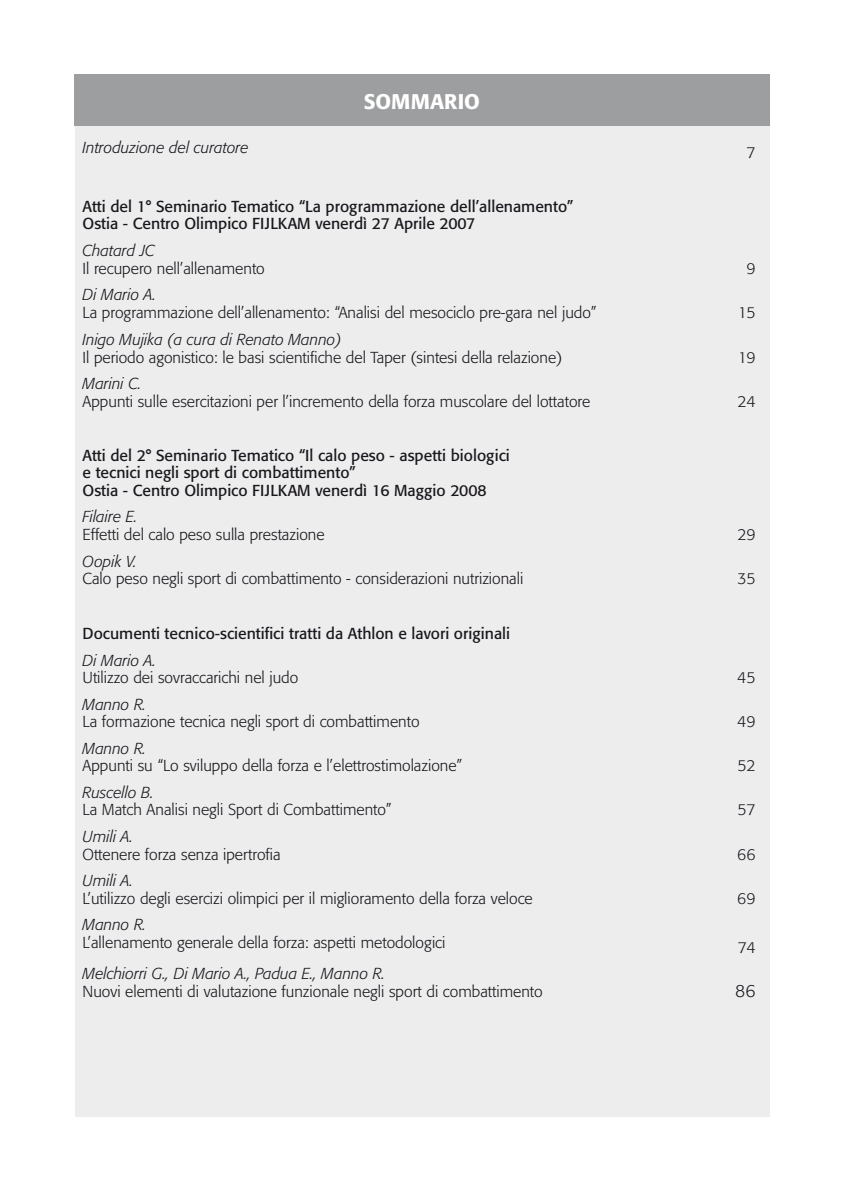
<style>
.page{position:relative;width:844px;height:1191px;background:#fff}
.page>*{position:absolute;margin:0;border:0;box-sizing:border-box;transform-origin:0 0}
.t1{font:500 21px "Formata";color:#fff}
.t2{font:300 17.5px "Formata";color:#1a171c}
.t3{font:300 15.75px "Formata";color:#1a171c}
.t4{font:15.75px/17.5px "Formata";color:#1a171c}
.t5{font:italic 300 15.75px "Formata";color:#1a171c}
</style>
<div class="page">
<div style="left:75px;top:74px;width:694px;height:1042px;background:#ededee"></div>
<div style="left:74px;top:74px;width:695px;height:52px;background:#9d9ea0"></div>
<h1 class="t1" style="left:364px;top:88px;width:117px">SOMMARIO</h1>
<p class="t5" style="left:82px;top:138px;width:168px">Introduzione del curatore</p>
<p class="t3" style="left:746px;top:143px;width:11px">7</p>
<p class="t4" style="left:82px;top:197px;width:492px">Atti del 1° Seminario Tematico “La programmazione dell’allenamento”<br>Ostia - Centro Olimpico FIJLKAM venerdì 27 Aprile 2007</p>
<p class="t5" style="left:82px;top:241px;width:74px">Chatard JC</p>
<p class="t3" style="left:82px;top:259px;width:184px">Il recupero nell’allenamento</p>
<p class="t3" style="left:746px;top:259px;width:11px">9</p>
<p class="t5" style="left:82px;top:285px;width:75px">Di Mario A.</p>
<p class="t3" style="left:82px;top:303px;width:515px">La programmazione dell’allenamento: “Analisi del mesociclo pre-gara nel judo”</p>
<p class="t3" style="left:737px;top:303px;width:19px">15</p>
<p class="t5" style="left:82px;top:330px;width:260px">Inigo Mujika (a cura di Renato Manno)</p>
<p class="t3" style="left:82px;top:348px;width:481px">Il periodo agonistico: le basi scientifiche del Taper (sintesi della relazione)</p>
<p class="t3" style="left:737px;top:348px;width:19px">19</p>
<p class="t5" style="left:82px;top:374px;width:60px">Marini C.</p>
<p class="t3" style="left:82px;top:392px;width:509px">Appunti sulle esercitazioni per l’incremento della forza muscolare del lottatore</p>
<p class="t3" style="left:737px;top:392px;width:20px">24</p>
<p class="t4" style="left:82px;top:446px;width:428px">Atti del 2° Seminario Tematico “Il calo peso - aspetti biologici e tecnici negli sport di combattimento”<br>Ostia - Centro Olimpico FIJLKAM venerdì 16 Maggio 2008</p>
<p class="t5" style="left:82px;top:507px;width:56px">Filaire E.</p>
<p class="t3" style="left:82px;top:525px;width:243px">Effetti del calo peso sulla prestazione</p>
<p class="t3" style="left:737px;top:525px;width:20px">29</p>
<p class="t5" style="left:82px;top:552px;width:56px">Oopik V.</p>
<p class="t3" style="left:82px;top:569px;width:442px">Calo peso negli sport di combattimento - considerazioni nutrizionali</p>
<p class="t3" style="left:737px;top:569px;width:20px">35</p>
<p class="t4" style="left:82px;top:624px;width:429px">Documenti tecnico-scientifici tratti da Athlon e lavori originali</p>
<p class="t5" style="left:82px;top:650px;width:75px">Di Mario A.</p>
<p class="t3" style="left:82px;top:668px;width:217px">Utilizzo dei sovraccarichi nel judo</p>
<p class="t3" style="left:737px;top:668px;width:20px">45</p>
<p class="t5" style="left:82px;top:695px;width:65px">Manno R.</p>
<p class="t3" style="left:82px;top:712px;width:338px">La formazione tecnica negli sport di combattimento</p>
<p class="t3" style="left:737px;top:712px;width:20px">49</p>
<p class="t5" style="left:82px;top:739px;width:65px">Manno R.</p>
<p class="t3" style="left:82px;top:756px;width:381px">Appunti su “Lo sviluppo della forza e l’elettrostimolazione”</p>
<p class="t3" style="left:737px;top:756px;width:20px">52</p>
<p class="t5" style="left:82px;top:783px;width:73px">Ruscello B.</p>
<p class="t3" style="left:82px;top:800px;width:310px">La Match Analisi negli Sport di Combattimento”</p>
<p class="t3" style="left:737px;top:800px;width:20px">57</p>
<p class="t5" style="left:82px;top:827px;width:52px">Umili A.</p>
<p class="t3" style="left:82px;top:845px;width:199px">Ottenere forza senza ipertrofia</p>
<p class="t3" style="left:737px;top:845px;width:20px">66</p>
<p class="t5" style="left:82px;top:871px;width:52px">Umili A.</p>
<p class="t3" style="left:82px;top:889px;width:451px">L’utilizzo degli esercizi olimpici per il miglioramento della forza veloce</p>
<p class="t3" style="left:737px;top:889px;width:20px">69</p>
<p class="t5" style="left:82px;top:915px;width:65px">Manno R.</p>
<p class="t3" style="left:82px;top:933px;width:364px">L’allenamento generale della forza: aspetti metodologici</p>
<p class="t3" style="left:737px;top:938px;width:19px">74</p>
<p class="t5" style="left:82px;top:964px;width:304px">Melchiorri G., Di Mario A., Padua E., Manno R.</p>
<p class="t3" style="left:82px;top:982px;width:461px">Nuovi elementi di valutazione funzionale negli sport di combattimento</p>
<p class="t2" style="left:735px;top:980px;width:22px">86</p>
</div>
